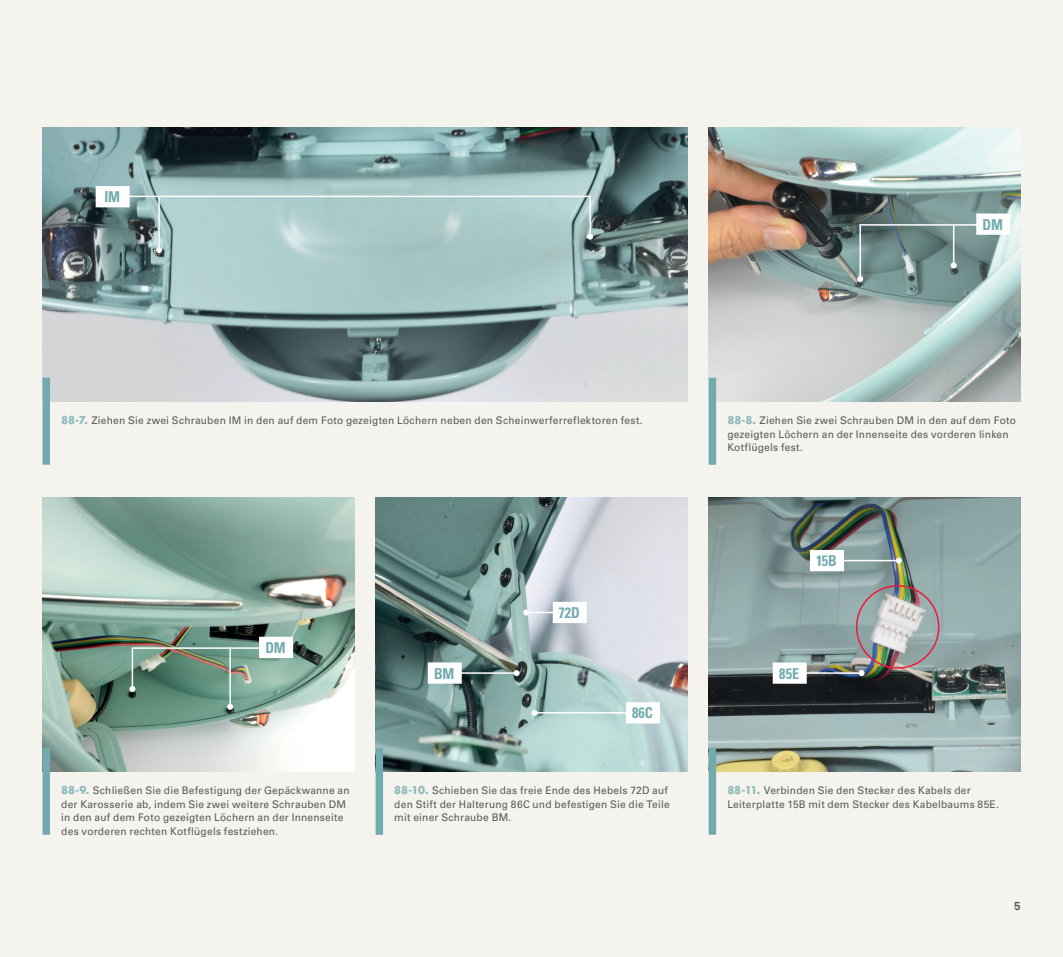
<style>
.page{position:relative;width:1063px;height:957px;background:#f4f3ed}
.page>*{position:absolute;margin:0;border:0;box-sizing:border-box;transform-origin:0 0}
.MONTAGGIO_step_codic{font:700 condensed 15px "Univers LT Std";letter-spacing:-.005em;color:#72abae;scale:.95 1}
.t1{font:12px "Coolvetica Rg";color:#57585a}
.MONTAGGIO_DIDA{font:10.5px/13.5px "Univers LT Std";letter-spacing:.025em;color:#57585a}
.s1{font-family:"Futura Std";font-weight:700;color:#8ebabc}
</style>
<div class="page">
<img style="left:43px;top:128px;width:644px;height:274px">
<img style="left:709px;top:128px;width:311px;height:274px">
<img style="left:43px;top:497px;width:311px;height:275px">
<img style="left:376px;top:497px;width:311px;height:275px">
<div style="left:43px;top:378px;width:7px;height:87px;background:#72abae"></div>
<div style="left:709px;top:378px;width:7px;height:87px;background:#72abae"></div>
<div style="left:43px;top:747px;width:7px;height:88px;background:#72abae"></div>
<div style="left:376px;top:747px;width:7px;height:88px;background:#72abae"></div>
<img style="left:709px;top:497px;width:311px;height:275px">
<div style="left:709px;top:747px;width:7px;height:88px;background:#72abae"></div>
<div style="left:856px;top:585px;width:83px;height:84px;border:2px solid #ed1a3a;border-radius:50%"></div>
<svg style="left:96px;top:186px;width:497px;height:54px;background:#aac7c7"></svg>
<img style="left:129px;top:637px;width:164px;height:55px">
<hr style="left:158px;top:197px;width:2px;height:53px;background:#fff">
<svg style="left:156px;top:247px;width:6px;height:6px"></svg>
<svg style="left:857px;top:213px;width:153px;height:69px;background:#839b99"></svg>
<hr style="left:229px;top:648px;width:2px;height:59px;background:#fff">
<svg style="left:227px;top:704px;width:6px;height:6px"></svg>
<hr style="left:526px;top:612px;width:44px;height:1px;background:#fff">
<svg style="left:523px;top:609px;width:6px;height:6px"></svg>
<hr style="left:534px;top:712px;width:97px;height:1px;background:#fff">
<svg style="left:531px;top:710px;width:6px;height:6px"></svg>
<hr style="left:433px;top:672px;width:84px;height:2px;background:#fff">
<svg style="left:514px;top:670px;width:6px;height:6px"></svg>
<hr style="left:815px;top:560px;width:84px;height:1px;background:#fff">
<svg style="left:896px;top:557px;width:6px;height:6px"></svg>
<hr style="left:778px;top:672px;width:84px;height:2px;background:#fff">
<svg style="left:859px;top:670px;width:6px;height:6px"></svg>
<svg style="left:553px;top:602px;width:34px;height:21px"></svg>
<svg style="left:626px;top:702px;width:34px;height:21px"></svg>
<svg style="left:428px;top:662px;width:34px;height:22px"></svg>
<svg style="left:810px;top:550px;width:34px;height:21px"></svg>
<svg style="left:773px;top:662px;width:34px;height:22px"></svg>
<p class="MONTAGGIO_step_codic" style="left:104px;top:188px;width:18px">IM</p>
<p class="MONTAGGIO_step_codic" style="left:983px;top:215px;width:23px">DM</p>
<p class="MONTAGGIO_DIDA" style="left:61px;top:414px;width:583px"><span class="s1">88-7.</span> Ziehen Sie zwei Schrauben IM in den auf dem Foto gezeigten Löchern neben den Scheinwerferreflektoren fest.</p>
<p class="MONTAGGIO_DIDA" style="left:727px;top:414px;width:290px"><span class="s1">88-8.</span> Ziehen Sie zwei Schrauben DM in den auf dem Foto gezeigten Löchern an der Innenseite des vorderen linken<br>Kotflügels fest.</p>
<p class="MONTAGGIO_step_codic" style="left:265px;top:638px;width:23px">DM</p>
<p class="MONTAGGIO_step_codic" style="left:434px;top:664px;width:23px">BM</p>
<p class="MONTAGGIO_step_codic" style="left:559px;top:603px;width:24px">72D</p>
<p class="MONTAGGIO_step_codic" style="left:632px;top:704px;width:23px">86C</p>
<p class="MONTAGGIO_step_codic" style="left:816px;top:551px;width:23px">15B</p>
<p class="MONTAGGIO_step_codic" style="left:779px;top:664px;width:22px">85E</p>
<p class="MONTAGGIO_DIDA" style="left:61px;top:784px;width:290px"><span class="s1">88-9.</span> Schließen Sie die Befestigung der Gepäckwanne an der Karosserie ab, indem Sie zwei weitere Schrauben DM in den auf dem Foto gezeigten Löchern an der Innenseite des vorderen rechten Kotflügels festziehen.</p>
<p class="MONTAGGIO_DIDA" style="left:394px;top:784px;width:277px"><span class="s1">88-10.</span> Schieben Sie das freie Ende des Hebels 72D auf den Stift der Halterung 86C und befestigen Sie die Teile mit einer Schraube BM.</p>
<p class="MONTAGGIO_DIDA" style="left:727px;top:784px;width:273px"><span class="s1">88-11.</span> Verbinden Sie den Stecker des Kabels der<br>Leiterplatte 15B mit dem Stecker des Kabelbaums 85E.</p>
<p class="t1" style="left:1015px;top:898px;width:7px">5</p>
</div>
